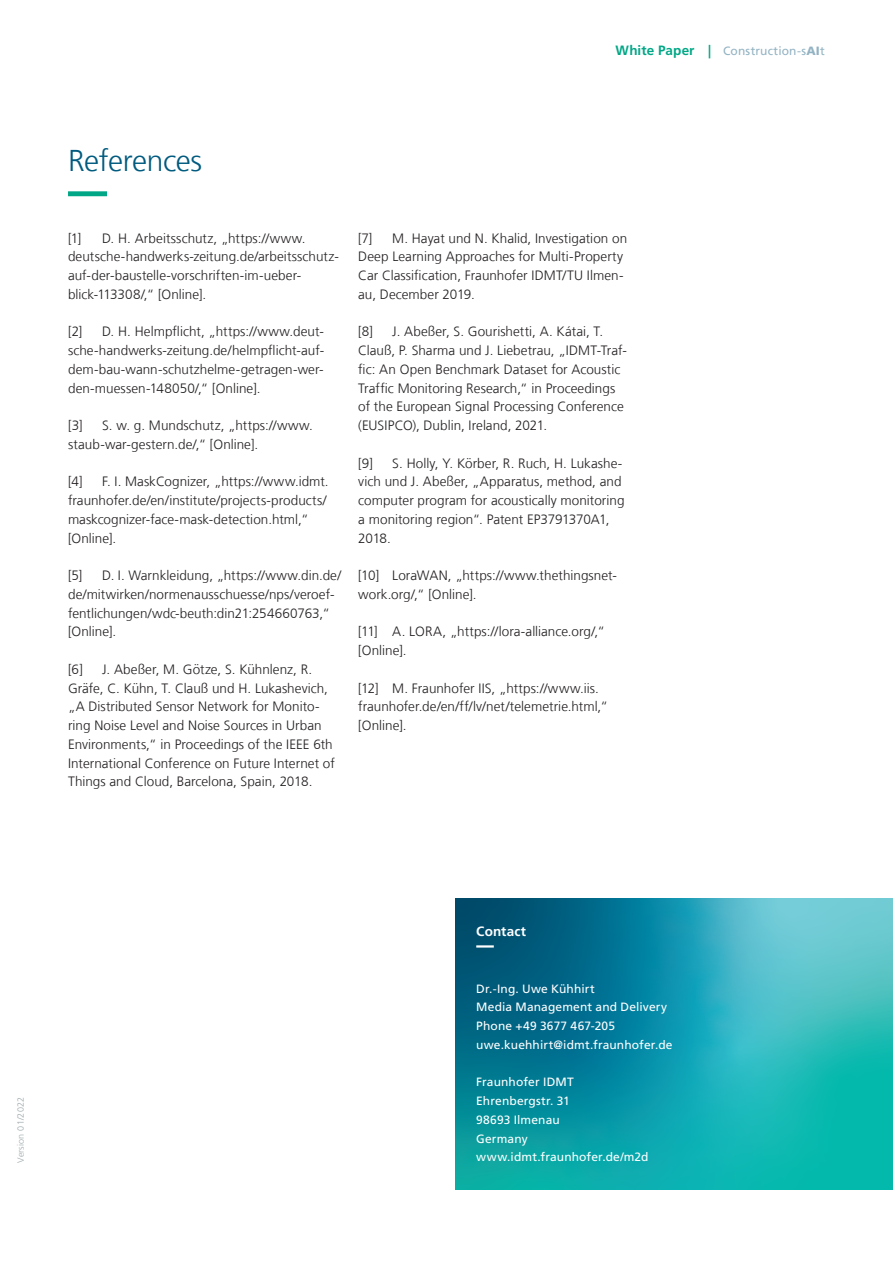
<style>
.page{position:relative;width:893px;height:1263px;background:#fff}
.page>*{position:absolute;margin:0;border:0;box-sizing:border-box;transform-origin:0 0}
.t1{font:300 30px "Frutiger LT Com";letter-spacing:-.015em;color:#005b7f}
.t2{font:300 13.5px/18.8px "Frutiger LT Com";letter-spacing:.005em;color:#231f20}
.t3{font:700 13.5px "Frutiger LT Com";letter-spacing:.01em;color:#fff}
.t4{font:12px/18.8px "Frutiger LT Com";letter-spacing:.01em;color:#fff}
.t5{font:12px "Frutiger LT Com";letter-spacing:.015em;color:#93b3c3}
.t6{font:300 9px "Frutiger LT Com";letter-spacing:.02em;color:#9da9ad}
.s1{font-weight:700;font-size:13.5px;color:#00a786}
.s2{font-weight:900}
</style>
<div class="page">
<svg style="left:68px;top:191px;width:39px;height:5px"></svg>
<svg style="left:455px;top:899px;width:438px;height:291px;background:#189ca9"></svg>
<svg style="left:476px;top:945px;width:349px;height:2px"></svg>
<p class="t5" style="left:616px;top:44px;width:211px"><span class="s1">White Paper |</span> Construction-s<span class="s2">AI</span>t</p>
<h1 class="t1" style="left:68px;top:144px;width:136px">References</h1>
<p class="t2" style="left:68px;top:229px;width:15px">[1]</p>
<p class="t2" style="left:68px;top:229px;width:272px;text-indent:34px">D. H. Arbeitsschutz, „https://www. deutsche-handwerks-zeitung.de/arbeitsschutz&shy;auf-der-baustelle-vorschriften-im-ueber&shy;blick-113308/,“ [Online].</p>
<p class="t2" style="left:68px;top:322px;width:16px">[2]</p>
<p class="t2" style="left:68px;top:322px;width:258px;text-align:justify;text-indent:34px">D. H. Helmpflicht, „https://www.deut&shy;sche-handwerks-zeitung.de/helmpflicht-auf&shy;dem-bau-wann-schutzhelme-getragen-wer&shy;den-muessen-148050/,“ [Online].</p>
<p class="t2" style="left:68px;top:416px;width:16px">[3]</p>
<p class="t2" style="left:68px;top:416px;width:246px;text-indent:34px">S. w. g. Mundschutz, „https://www. staub-war-gestern.de/,“ [Online].</p>
<p class="t2" style="left:68px;top:472px;width:16px">[4]</p>
<p class="t2" style="left:68px;top:472px;width:262px;text-indent:34px">F. I. MaskCognizer, „https://www.idmt. fraunhofer.de/en/institute/projects-products/ maskcognizer-face-mask-detection.html,“ [Online].</p>
<p class="t2" style="left:68px;top:566px;width:16px">[5]</p>
<p class="t2" style="left:68px;top:566px;width:275px;text-indent:34px">D. I. Warnkleidung, „https://www.din.de/ de/mitwirken/normenausschuesse/nps/veroef&shy;fentlichungen/wdc-beuth:din21:254660763,“ [Online].</p>
<p class="t2" style="left:68px;top:660px;width:16px">[6]</p>
<p class="t2" style="left:68px;top:660px;width:268px;text-indent:34px">J. Abeßer, M. Götze, S. Kühnlenz, R.<br>Gräfe, C. Kühn, T. Clauß und H. Lukashevich, „A Distributed Sensor Network for Monito&shy;ring Noise Level and Noise Sources in Urban Environments,“ in Proceedings of the IEEE 6th International Conference on Future Internet of Things and Cloud, Barcelona, Spain, 2018.</p>
<p class="t2" style="left:358px;top:229px;width:16px">[7]</p>
<p class="t2" style="left:358px;top:229px;width:271px;text-indent:34px">M. Hayat und N. Khalid, Investigation on Deep Learning Approaches for Multi-Property Car Classification, Fraunhofer IDMT/TU Ilmen&shy;au, December 2019.</p>
<p class="t2" style="left:358px;top:322px;width:16px">[8]</p>
<p class="t2" style="left:358px;top:322px;width:270px;text-indent:34px">J. Abeßer, S. Gourishetti, A. Kátai, T.<br>Clauß, P. Sharma und J. Liebetrau, „IDMT-Traf&shy;fic: An Open Benchmark Dataset for Acoustic Traffic Monitoring Research,“ in Proceedings of the European Signal Processing Conference (EUSIPCO), Dublin, Ireland, 2021.</p>
<p class="t2" style="left:358px;top:454px;width:16px">[9]</p>
<p class="t2" style="left:358px;top:454px;width:268px;text-indent:34px">S. Holly, Y. Körber, R. Ruch, H. Lukashe&shy;vich und J. Abeßer, „Apparatus, method, and computer program for acoustically monitoring a monitoring region“. Patent EP3791370A1, 2018.</p>
<p class="t2" style="left:358px;top:566px;width:260px">[10] LoraWAN, „https://www.thethingsnet&shy;work.org/,“ [Online].</p>
<p class="t2" style="left:358px;top:622px;width:248px">[11] A. LORA, „https://lora-alliance.org/,“ [Online].</p>
<p class="t2" style="left:358px;top:679px;width:251px">[12] M. Fraunhofer IIS, „https://www.iis. fraunhofer.de/en/ff/lv/net/telemetrie.html,“ [Online].</p>
<p class="t6" style="left:15px;top:1162px;width:67px;rotate:-90deg">Version 01/2022</p>
<p class="t3" style="left:476px;top:924px;width:51px">Contact</p>
<p class="t4" style="left:476px;top:979px;width:198px">Dr.-Ing. Uwe Kühhirt<br>Media Management and Delivery<br>Phone +49 3677 467-205 uwe.kuehhirt@idmt.fraunhofer.de</p>
<p class="t4" style="left:476px;top:1073px;width:174px">Fraunhofer IDMT<br>Ehrenbergstr. 31<br>98693 Ilmenau<br>Germany www.idmt.fraunhofer.de/m2d</p>
</div>
